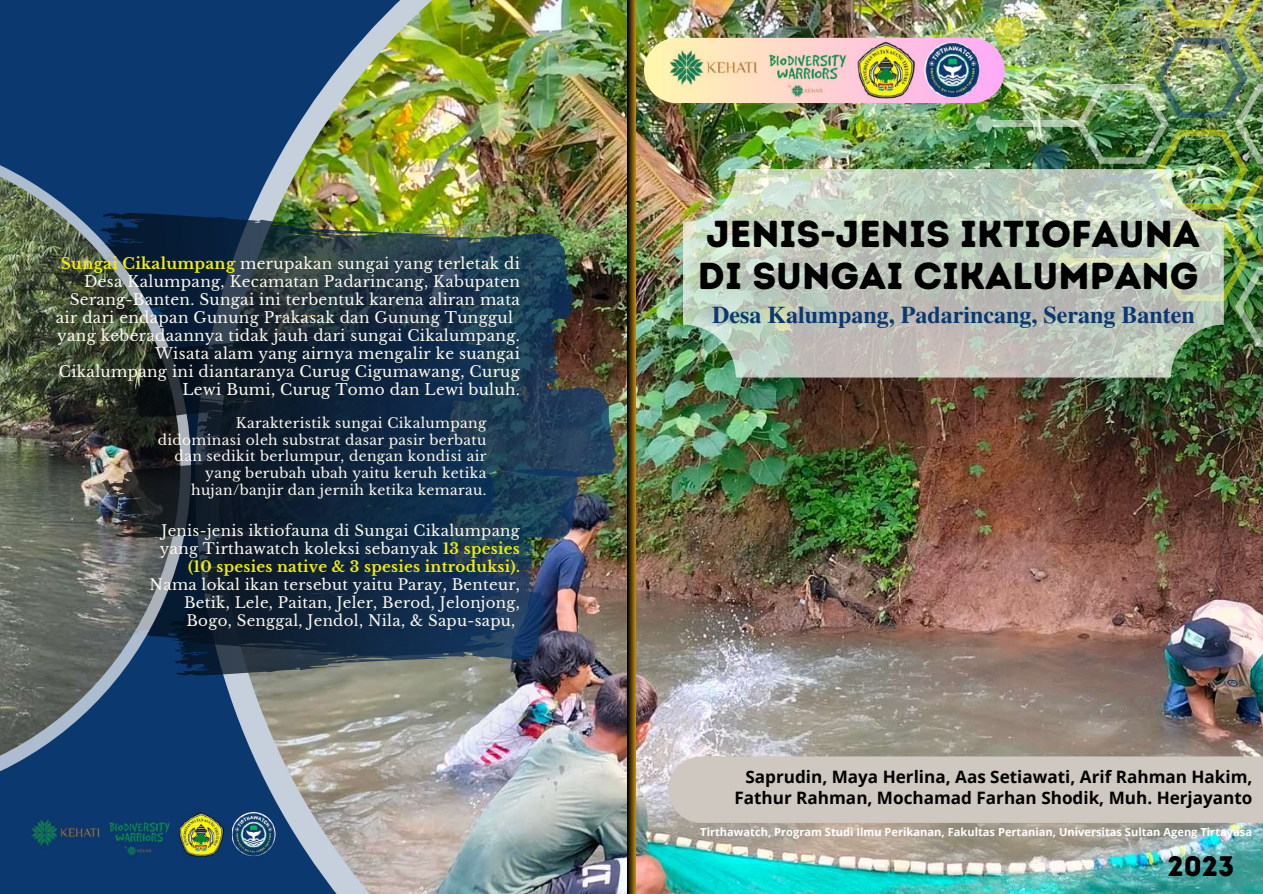
<style>
.page{position:relative;width:1263px;height:894px;background:#fff}
.page>*{position:absolute;margin:0;border:0;box-sizing:border-box;transform-origin:0 0}
.t1{font:37.5px/42.8px "Intro Rust Base";color:#000}
.t2{font:28.2px "Intro Rust Base";color:#000}
.t3{font:700 24px "Te X Gyre Termes";color:#0b386e}
.t4{font:700 17.1px/21.3px "Open Sans";color:#000;text-align:right}
.t5{font:15.3px "Libre Baskerville";letter-spacing:.02em;color:#fef9ef}
.t6{font:15px/18px "Libre Baskerville";letter-spacing:.02em;color:#fef9ef;text-align:right}
.t7{font:13.8px/16.6px "Libre Baskerville";letter-spacing:.025em;color:#fef9ef;text-align:right}
.t8{font:700 11.1px "Open Sans";color:#fff}
.s1{font-weight:700;color:#f0ed0d}
</style>
<div class="page">
<div style="left:0;top:0;width:1263px;height:893px;background:#0b386e"></div>
<img style="left:31px;top:815px;width:164px;height:42px">
<img style="left:219px;top:0;width:1044px;height:893px">
<svg style="left:992px;top:121px;width:42px;height:6px"></svg>
<svg style="left:976px;top:115px;width:17px;height:17px"></svg>
<img style="left:1034px;top:0;width:229px;height:347px">
<svg style="left:627px;top:0;width:8px;height:893px;background:#503a08"></svg>
<img style="left:644px;top:17px;width:382px;height:86px">
<img style="left:659px;top:0;width:330px;height:132px">
<img style="left:191px;top:212px;width:426px;height:445px">
<svg style="left:683px;top:169px;width:541px;height:208px;background:#bbc5b5"></svg>
<div style="left:668px;top:756px;width:595px;height:66px;background:#cfc8c1"></div>
<svg style="left:180px;top:215px;width:11px;height:461px"></svg>
<img style="left:0;top:165px;width:180px;height:607px">
<svg style="left:109px;top:328px;width:471px;height:347px;background:#203245"></svg>
<p class="t5" style="left:61px;top:254px;width:461px"><span class="s1">Sungai Cikalumpang</span> merupakan sungai yang terletak di</p>
<p class="t5" style="left:84px;top:272px;width:437px">Desa Kalumpang, Kecamatan Padarincang, Kabupaten</p>
<p class="t5" style="left:70px;top:290px;width:452px">Serang-Banten. Sungai ini terbentuk karena aliran mata</p>
<p class="t5" style="left:56px;top:308px;width:459px">air dari endapan Gunung Prakasak dan Gunung Tunggul</p>
<p class="t5" style="left:57px;top:326px;width:464px">yang keberadaannya tidak jauh dari sungai Cikalumpang.</p>
<p class="t5" style="left:155px;top:344px;width:366px">Wisata alam yang airnya mengalir ke suangai</p>
<p class="t5" style="left:59px;top:362px;width:462px">Cikalumpang ini diantaranya Curug Cigumawang, Curug</p>
<p class="t5" style="left:182px;top:380px;width:339px">Lewi Bumi, Curug Tomo dan Lewi buluh.</p>
<p class="t7" style="left:158px;top:415px;width:330px">Karakteristik sungai Cikalumpang didominasi oleh substrat dasar pasir berbatu dan sedikit berlumpur, dengan kondisi air yang berubah ubah yaitu keruh ketika hujan/banjir dan jernih ketika kemarau.</p>
<p class="t6" style="left:160px;top:521px;width:361px">Jenis-jenis iktiofauna di Sungai Cikalumpang yang Tirthawatch koleksi sebanyak <span class="s1">13 spesies (10 spesies native &amp; 3 spesies introduksi).</span></p>
<p class="t6" style="left:184px;top:575px;width:337px;text-align:justify;text-indent:-35px">Nama lokal ikan tersebut yaitu Paray, Benteur, Betik, Lele, Paitan, Jeler, Berod, Jelonjong, Bogo, Senggal, Jendol, Nila, &amp; Sapu-sapu,</p>
<h1 class="t1" style="left:698px;top:212px;width:504px">JENIS-JENIS IKTIOFAUNA<br>DI SUNGAI CIKALUMPANG</h1>
<h3 class="t3" style="left:712px;top:296px;width:484px">Desa Kalumpang, Padarincang, Serang Banten</h3>
<p class="t4" style="left:734px;top:765px;width:520px">Saprudin, Maya Herlina, Aas Setiawati, Arif Rahman Hakim,<br>Fathur Rahman, Mochamad Farhan Shodik, Muh. Herjayanto</p>
<p class="t8" style="left:700px;top:823px;width:553px">Tirthawatch, Program Studi Ilmu Perikanan, Fakultas Pertanian, Universitas Sultan Ageng Tirtayasa</p>
<h2 class="t2" style="left:1167px;top:848px;width:68px">2023</h2>
</div>
